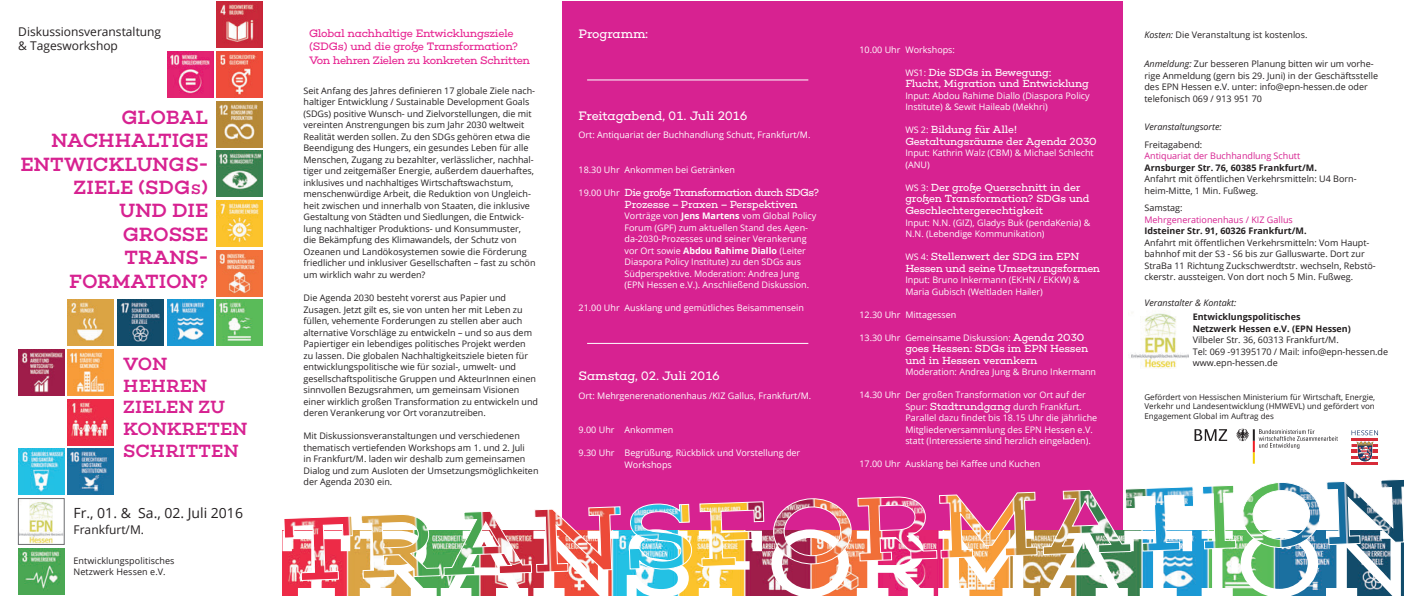
<style>
.page{position:relative;width:1404px;height:596px;background:#fff}
.page>*{position:absolute;margin:0;border:0;box-sizing:border-box;transform-origin:0 0}
.t1{font:500 19.5px/23.4px "Choplin";letter-spacing:-.005em;color:#d72291;text-align:right}
.t2{font:500 18px/21.6px "Choplin";letter-spacing:.01em;color:#d72291}
.t3{font:14px "Open Sans";color:#231f20}
.t4{font:12.5px "Choplin";letter-spacing:-.015em;color:#fff}
.t5{font:12px/14px "Open Sans";color:#231f20}
.t6{font:11px/13.2px "Choplin";letter-spacing:-.035em;color:#e72592}
.t7{font:10.5px/11.5px "Choplin";letter-spacing:-.025em;color:#fff}
.t8{font:9px/11.5px "Open Sans";color:#231f20}
.t9{font:9px/11.5px "Open Sans";color:#fff}
.t10{font:700 9px/11.5px "Open Sans";color:#231f20}
.t11{font:9px "Open Sans";color:#d72291}
.t12{font:italic 9px "Open Sans";color:#231f20}
.t13{font:8px/9.6px "Open Sans";color:#231f20;text-align:justify}
.s1{font-size:14px}
.s2{font-family:"Open Sans";font-size:9px}
.s3{font-weight:700}
.s4{font-family:"Choplin";font-size:10.5px}
.s5{font-style:italic}
</style>
<div class="page">
<div style="left:562px;top:1px;width:560px;height:594px;background:#d72291"></div>
<hr style="left:587px;top:342px;width:221px;height:1px;background:#fff">
<hr style="left:587px;top:79px;width:221px;height:1px;background:#fff">
<img style="left:20px;top:500px;width:42px;height:42px">
<div style="left:18px;top:498px;width:46px;height:46px;border:1px solid #6c6d70"></div>
<img style="left:1131px;top:310px;width:57px;height:58px">
<svg style="left:1236px;top:428px;width:101px;height:35px"></svg>
<svg style="left:1194px;top:429px;width:32px;height:11px"></svg>
<hr style="left:1351px;top:438px;width:26px;height:3px;background:#d72b39">
<hr style="left:1351px;top:444px;width:26px;height:2px;background:#d72b39">
<hr style="left:1351px;top:449px;width:26px;height:3px;background:#d72b39">
<hr style="left:1351px;top:455px;width:26px;height:3px;background:#d72b39">
<hr style="left:1351px;top:461px;width:26px;height:3px;background:#d72b39">
<svg style="left:1355px;top:441px;width:18px;height:20px"></svg>
<svg style="left:1351px;top:430px;width:26px;height:5px"></svg>
<img style="left:68px;top:399px;width:46px;height:46px">
<img style="left:18px;top:448px;width:46px;height:46px">
<img style="left:68px;top:448px;width:46px;height:46px">
<img style="left:117px;top:299px;width:47px;height:46px">
<img style="left:68px;top:349px;width:46px;height:46px">
<img style="left:167px;top:299px;width:46px;height:46px">
<img style="left:217px;top:250px;width:46px;height:46px">
<img style="left:217px;top:299px;width:46px;height:46px">
<img style="left:68px;top:299px;width:46px;height:46px">
<img style="left:217px;top:200px;width:46px;height:46px">
<img style="left:217px;top:151px;width:46px;height:46px">
<img style="left:217px;top:101px;width:46px;height:46px">
<img style="left:217px;top:51px;width:46px;height:46px">
<img style="left:18px;top:548px;width:46px;height:46px">
<img style="left:217px;top:2px;width:46px;height:46px">
<img style="left:18px;top:349px;width:46px;height:46px">
<img style="left:167px;top:51px;width:46px;height:46px">
<img style="left:282px;top:530px;width:1121px;height:65px">
<img style="left:283px;top:478px;width:1120px;height:103px">
<h3 class="t5" style="left:18px;top:25px;width:144px">Diskussionsveranstaltung &amp; Tagesworkshop</h3>
<h1 class="t1" style="left:20px;top:105px;width:189px">GLOBAL<br>NACHHALTIGE<br>ENTWICKLUNGS-<br>ZIELE (SDG<span class="s1">S</span>)<br>UND DIE<br>GROSSE<br>TRANS-<br>FORMATION?</h1>
<h2 class="t2" style="left:123px;top:353px;width:126px">VON<br>HEHREN<br>ZIELEN ZU<br>KONKRETEN<br>SCHRITTEN</h2>
<h3 class="t3" style="left:74px;top:503px;width:171px">Fr., 01. &amp; Sa., 02. Juli 2016</h3>
<h3 class="t5" style="left:74px;top:522px;width:72px">Frankfurt/M.</h3>
<p class="t8" style="left:74px;top:554px;width:102px">Entwicklungspolitisches<br>Netzwerk Hessen e.V.</p>
<p class="t6" style="left:309px;top:27px;width:222px">Global nachhaltige Entwicklungsziele (SDGs) und die große Transformation?<br>Von hehren Zielen zu konkreten Schritten</p>
<p class="t8" style="left:303px;top:84px;width:233px">Seit Anfang des Jahres definieren 17 globale Ziele nach&shy;haltiger Entwicklung / Sustainable Development Goals (SDGs) positive Wunsch- und Zielvorstellungen, die mit vereinten Anstrengungen bis zum Jahr 2030 weltweit Realität werden sollen. Zu den SDGs gehören etwa die Beendigung des Hungers, ein gesundes Leben für alle Menschen, Zugang zu bezahlter, verlässlicher, nachhal&shy;tiger und zeitgemäßer Energie, außerdem dauerhaftes, inklusives und nachhaltiges Wirtschaftswachstum, menschenwürdige Arbeit, die Reduktion von Ungleich&shy;heit zwischen und innerhalb von Staaten, die inklusive Gestaltung von Städten und Siedlungen, die Entwick&shy;lung nachhaltiger Produktions- und Konsummuster, die Bekämpfung des Klimawandels, der Schutz von Ozeanen und Landökosystemen sowie die Förderung friedlicher und inklusiver Gesellschaften – fast zu schön um wirklich wahr zu werden?</p>
<p class="t8" style="left:303px;top:291px;width:236px">Die Agenda 2030 besteht vorerst aus Papier und Zusagen. Jetzt gilt es, sie von unten her mit Leben zu füllen, vehemente Forderungen zu stellen aber auch alternative Vorschläge zu entwickeln – und so aus dem Papiertiger ein lebendiges politisches Projekt werden<br>zu lassen. Die globalen Nachhaltigkeitsziele bieten für entwicklungspolitische wie für sozial-, umwelt- und gesellschaftspolitische Gruppen und AkteurInnen einen sinnvollen Bezugsrahmen, um gemeinsam Visionen einer wirklich großen Transformation zu entwickeln und deren Verankerung vor Ort voranzutreiben.</p>
<p class="t8" style="left:303px;top:429px;width:236px">Mit Diskussionsveranstaltungen und verschiedenen thematisch vertiefenden Workshops am 1. und 2. Juli<br>in Frankfurt/M. laden wir deshalb zum gemeinsamen Dialog und zum Ausloten der Umsetzungsmöglichkeiten der Agenda 2030 ein.</p>
<h3 class="t4" style="left:578px;top:27px;width:71px">Programm:</h3>
<h3 class="t4" style="left:578px;top:108px;width:170px">Freitagabend, 01. Juli 2016</h3>
<p class="t9" style="left:578px;top:129px;width:233px">Ort: Antiquariat der Buchhandlung Schutt, Frankfurt/M.</p>
<p class="t9" style="left:578px;top:164px;width:158px">18.30 Uhr Ankommen bei Getränken</p>
<p class="t7" style="left:624px;top:187px;width:196px;text-indent:-46px"><span class="s2">19.00 Uhr</span> Die große Transformation durch SDGs?<br>Prozesse – Praxen – Perspektiven</p>
<p class="t9" style="left:624px;top:210px;width:193px">Vorträge von <span class="s3">Jens Martens</span> vom Global Policy Forum (GPF) zum aktuellen Stand des Agen&shy;da-2030-Prozesses und seiner Verankerung vor Ort sowie <span class="s3">Abdou Rahime Diallo</span> (Leiter Diaspora Policy Institute) zu den SDGs aus Südperspektive. Moderation: Andrea Jung (EPN Hessen e.V.). Anschließend Diskussion.</p>
<p class="t9" style="left:578px;top:302px;width:227px">21.00 Uhr Ausklang und gemütliches Beisammensein</p>
<h3 class="t4" style="left:578px;top:368px;width:143px">Samstag, 02. Juli 2016</h3>
<p class="t9" style="left:578px;top:389px;width:234px">Ort: Mehrgenerenationenhaus /KIZ Gallus, Frankfurt/M.</p>
<p class="t9" style="left:578px;top:423px;width:96px">9.00 Uhr Ankommen</p>
<p class="t9" style="left:624px;top:446px;width:177px;text-indent:-46px">9.30 Uhr Begrüßung, Rückblick und Vorstellung der<br>Workshops</p>
<p class="t9" style="left:859px;top:43px;width:97px">10.00 Uhr Workshops:</p>
<p class="t7" style="left:905px;top:66px;width:185px"><span class="s2">WS1:</span> Die SDGs in Bewegung:<br>Flucht, Migration und Entwicklung</p>
<p class="t9" style="left:905px;top:89px;width:186px">Input: Abdou Rahime Diallo (Diaspora Policy<br>Institute) &amp; Sewit Haileab (Mekhri)</p>
<p class="t7" style="left:905px;top:124px;width:193px"><span class="s2">WS 2:</span> Bildung für Alle!<br>Gestaltungsräume der Agenda 2030</p>
<p class="t9" style="left:905px;top:147px;width:190px">Input: Kathrin Walz (CBM) &amp; Michael Schlecht (ANU)</p>
<p class="t7" style="left:905px;top:181px;width:186px"><span class="s2">WS 3:</span> Der große Querschnitt in der großen Transformation? SDGs und<br>Geschlechtergerechtigkeit</p>
<p class="t9" style="left:905px;top:216px;width:186px">Input: N.N. (GIZ), Gladys Buk (pendaKenia) &amp;<br>N.N. (Lebendige Kommunikation)</p>
<p class="t7" style="left:905px;top:250px;width:196px"><span class="s2">WS 4:</span> Stellenwert der SDG im EPN<br>Hessen und seine Umsetzungsformen</p>
<p class="t9" style="left:905px;top:273px;width:176px">Input: Bruno Inkermann (EKHN / EKKW) &amp;<br>Maria Gubisch (Weltladen Hailer)</p>
<p class="t9" style="left:859px;top:308px;width:98px">12.30 Uhr Mittagessen</p>
<p class="t9" style="left:859px;top:331px;width:226px">13.30 Uhr Gemeinsame Diskussion: <span class="s4">Agenda 2030</span></p>
<p class="t7" style="left:905px;top:342px;width:184px">goes Hessen: SDGs im EPN Hessen und in Hessen verankern</p>
<p class="t9" style="left:905px;top:365px;width:192px">Moderation: Andrea Jung &amp; Bruno Inkermann</p>
<p class="t9" style="left:905px;top:388px;width:193px;text-indent:-46px">14.30 Uhr Der großen Transformation vor Ort auf der Spur: <span class="s4">Stadtrundgang</span> durch Frankfurt.<br>Parallel dazu findet bis 18.15 Uhr die jährliche Mitgliederversammlung des EPN Hessen e.V. statt (Interessierte sind herzlich eingeladen).</p>
<p class="t9" style="left:859px;top:457px;width:182px">17.00 Uhr Ausklang bei Kaffee und Kuchen</p>
<p class="t8" style="left:1144px;top:29px;width:164px"><span class="s5">Kosten:</span> Die Veranstaltung ist kostenlos.</p>
<p class="t8" style="left:1144px;top:58px;width:235px"><span class="s5">Anmeldung:</span> Zur besseren Planung bitten wir um vorhe&shy;rige Anmeldung (gern bis 29. Juni) in der Geschäftsstelle des EPN Hessen e.V. unter: info@epn-hessen.de oder telefonisch 069 / 913 951 70</p>
<p class="t12" style="left:1144px;top:121px;width:79px">Veranstaltungsorte:</p>
<p class="t8" style="left:1144px;top:138px;width:59px">Freitagabend:</p>
<p class="t11" style="left:1144px;top:150px;width:157px">Antiquariat der Buchhandlung Schutt</p>
<p class="t10" style="left:1144px;top:161px;width:174px">Arnsburger Str. 76, 60385 Frankfurt/M.</p>
<p class="t8" style="left:1144px;top:173px;width:214px">Anfahrt mit öffentlichen Verkehrsmitteln: U4 Born&shy;heim-Mitte, 1 Min. Fußweg.</p>
<p class="t8" style="left:1144px;top:202px;width:40px">Samstag:</p>
<p class="t11" style="left:1144px;top:213px;width:150px">Mehrgenerationenhaus / KIZ Gallus</p>
<p class="t10" style="left:1144px;top:225px;width:164px">Idsteiner Str. 91, 60326 Frankfurt/M.</p>
<p class="t8" style="left:1144px;top:236px;width:233px">Anfahrt mit öffentlichen Verkehrsmitteln: Vom Haupt&shy;bahnhof mit der S3 - S6 bis zur Galluswarte. Dort zur StraBa 11 Richtung Zuckschwerdtstr. wechseln, Rebstö&shy;ckerstr. aussteigen. Von dort noch 5 Min. Fußweg.</p>
<p class="t12" style="left:1144px;top:296px;width:93px">Veranstalter &amp; Kontakt:</p>
<p class="t10" style="left:1192px;top:311px;width:160px">Entwicklungspolitisches<br>Netzwerk Hessen e.V. (EPN Hessen)</p>
<p class="t8" style="left:1192px;top:334px;width:197px">Vilbeler Str. 36, 60313 Frankfurt/M.<br>Tel: 069 -91395170 / Mail: info@epn-hessen.de www.epn-hessen.de</p>
<p class="t13" style="left:1144px;top:391px;width:232px">Gefördert von Hessischen Ministerium für Wirtschaft, Energie, Verkehr und Landesentwicklung (HMWEVL) und gefördert von Engagement Global im Auftrag des</p>
</div>
